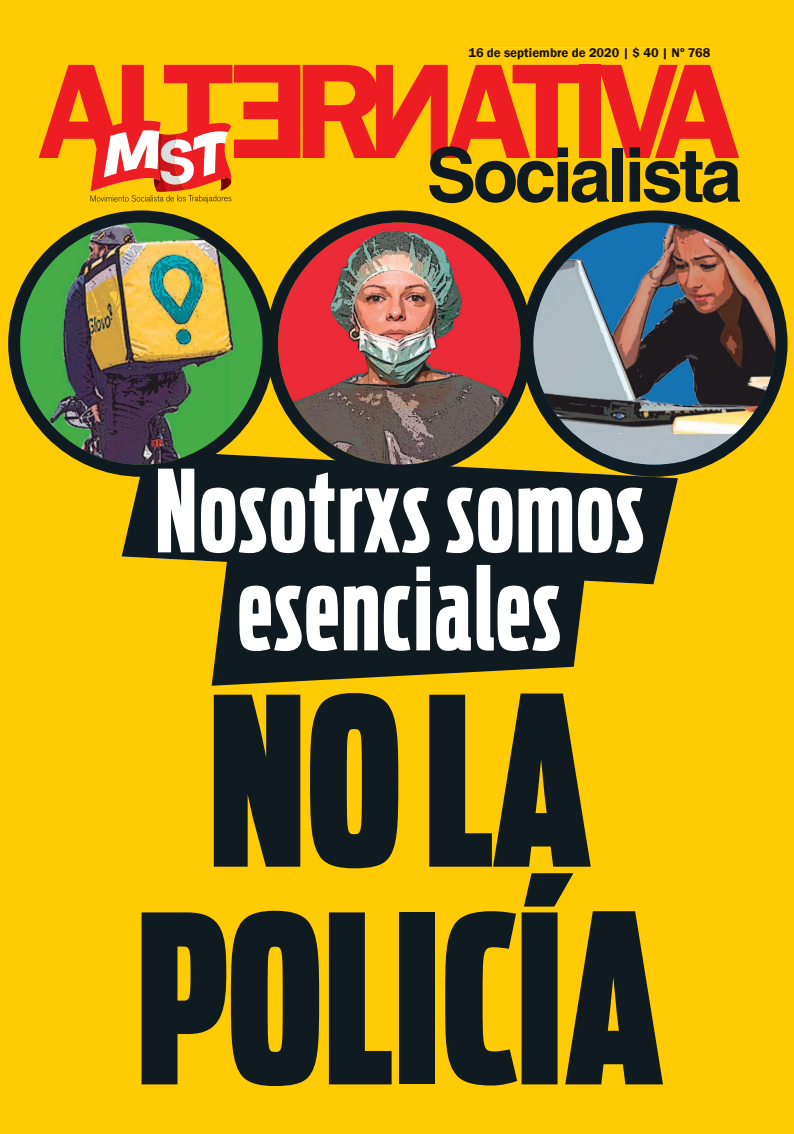
<style>
.page{position:relative;width:794px;height:1134px;background:#ffcb04}
.page>*{position:absolute;margin:0;border:0;box-sizing:border-box;transform-origin:0 0}
.t1{font:900 232.1px/217.7px "Antenna Comp";color:#101a21;text-align:center}
.t2{font:700 113px/98px "Antenna Comp";letter-spacing:.02em;color:#fff;text-align:center}
.t3{font:600 13px "Franklin Gothic";color:#1a0f00}
</style>
<div class="page">
<div style="left:469px;top:48px;width:241px;height:11px;background:#ffcb04"></div>
<svg style="left:39px;top:65px;width:701px;height:138px;background:#e1711b"></svg>
<svg style="left:122px;top:477px;width:556px;height:107px;background:#33341d"></svg>
<svg style="left:212px;top:505px;width:381px;height:181px;background:#24291e"></svg>
<img style="left:8px;top:210px;width:258px;height:267px">
<img style="left:266px;top:210px;width:255px;height:267px">
<svg style="left:521px;top:210px;width:266px;height:267px;background:#7e7856"></svg>
<p class="t3" style="left:468px;top:45px;width:243px">16 de septiembre de 2020 | $ 40 | Nº 768</p>
<h2 class="t2" style="left:155px;top:463px;width:491px">Nosotrxs somos esenciales</h2>
<h1 class="t1" style="left:135px;top:674px;width:529px">NO LA<br>POLICÍA</h1>
</div>
